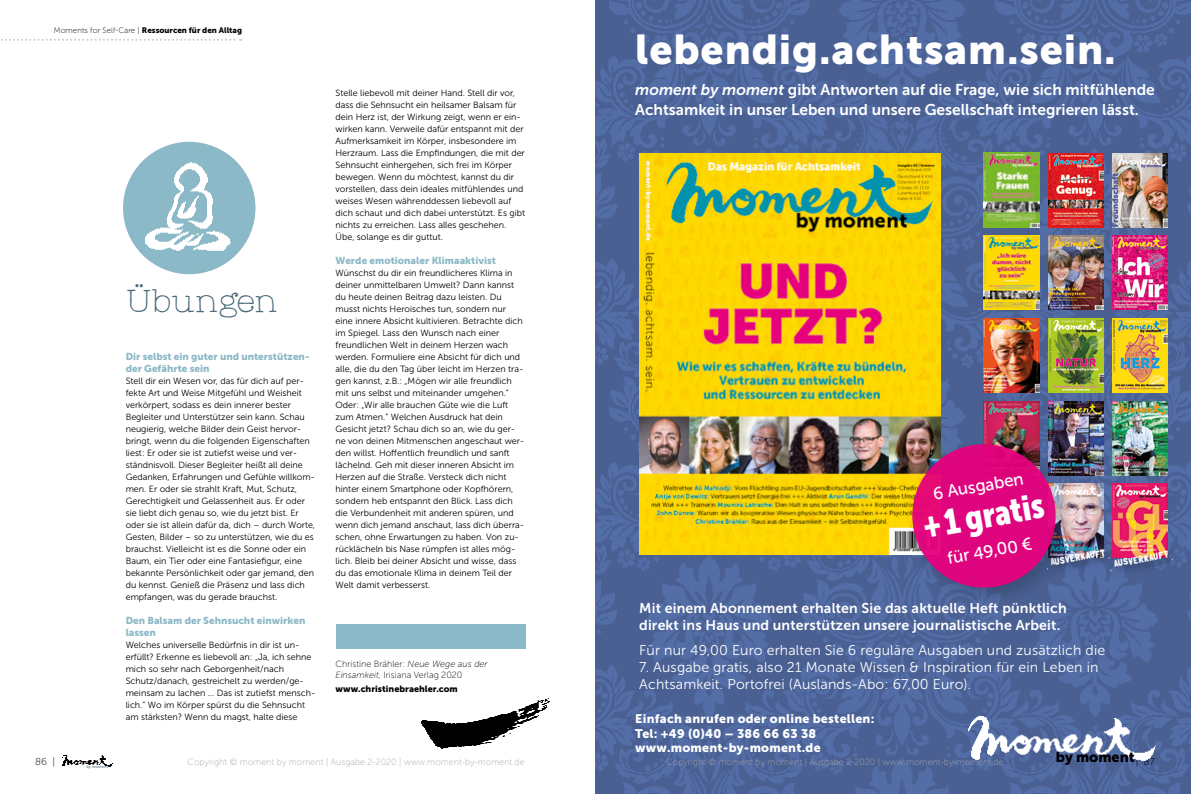
<style>
.page{position:relative;width:1191px;height:794px;background:#fff}
.page>*{position:absolute;margin:0;border:0;box-sizing:border-box;transform-origin:0 0}
.t1{font:41.3px "Museo Sans 900";letter-spacing:.02em;color:#fff}
.t2{font:35.2px "Museo Sans Cond 900";color:#fff}
.t3{font:300 32px "Catalina Typewriter";color:#486977}
.t4{font:17.2px "Museo Sans 500";color:#fff}
.t5{font:15.5px/20.5px "Museo Sans 700";color:#fff}
.t6{font:14.4px "Museo Sans 900";color:#000}
.t7{font:14.1px/17px "Museo Sans 300";letter-spacing:.01em;color:#fff}
.t8{font:14.1px/17px "Museo Sans 700";letter-spacing:.01em;color:#fff}
.t9{font:13.9px "Folk solid";color:#fff}
.t10{font:12.4px/14.9px "Museo Sans 900";letter-spacing:.02em;color:#fff}
.t11{font:10px/12px "Museo Sans 900";color:#8cb9c7}
.t12{font:10px "Museo Sans 100";color:#000}
.t13{font:9px/12px "Museo Sans 300";color:#000}
.t14{font:9px "Museo Sans 100";letter-spacing:.01em;color:#a8a8a7}
.t15{font:9px/11px "Museo Sans 100";color:#000}
.t16{font:9px "Museo Sans 900";color:#000}
.t17{font:8px "Museo Sans 900";color:#000}
.t18{font:4px "Museo Sans 900";color:#94a5af}
.s1{font-family:"Museo Sans 100"}
.s2{font-style:italic}
</style>
<div class="page">
<img style="left:421px;top:698px;width:129px;height:51px">
<div style="left:335px;top:624px;width:190px;height:24px;background:#8cb9c7"></div>
<img style="left:123px;top:142px;width:132px;height:132px;border-radius:66px">
<img style="left:62px;top:755px;width:51px;height:12px">
<svg style="left:1px;top:39px;width:240px;height:2px"></svg>
<img style="left:595px;top:0;width:596px;height:794px">
<img style="left:1112px;top:401px;width:55px;height:74px">
<img style="left:1112px;top:484px;width:55px;height:59px">
<img style="left:1048px;top:401px;width:55px;height:74px">
<img style="left:1076px;top:484px;width:27px;height:57px">
<img style="left:984px;top:401px;width:55px;height:37px">
<img style="left:1112px;top:318px;width:55px;height:74px">
<img style="left:1048px;top:318px;width:55px;height:74px">
<img style="left:984px;top:236px;width:55px;height:74px">
<img style="left:1048px;top:236px;width:55px;height:74px">
<img style="left:1112px;top:236px;width:55px;height:74px">
<img style="left:984px;top:318px;width:55px;height:74px">
<img style="left:962px;top:713px;width:197px;height:51px">
<img style="left:639px;top:153px;width:301px;height:401px">
<img style="left:983px;top:153px;width:56px;height:74px">
<img style="left:1048px;top:153px;width:55px;height:74px">
<div style="left:1106px;top:545px;width:78px;height:37px;background:#000;opacity:.3"></div>
<img style="left:1121px;top:543px;width:55px;height:32px">
<img style="left:1112px;top:153px;width:55px;height:74px">
<div style="left:1043px;top:543px;width:78px;height:37px;background:#000;opacity:.3"></div>
<img style="left:1076px;top:541px;width:37px;height:32px">
<div style="left:905px;top:438px;width:171px;height:171px;background:#000;opacity:.2"></div>
<div style="left:912px;top:444px;width:143px;height:143px;background:#de057e;border-radius:50%"></div>
<p class="t17" style="left:54px;top:26px;width:190px"><span class="s1">Moments for Self-Care |</span> Ressourcen für den Alltag</p>
<h1 class="t1" style="left:635px;top:26px;width:482px">lebendig.achtsam.sein.</h1>
<h3 class="t5" style="left:635px;top:79px;width:521px"><span class="s2">moment by moment</span> gibt Antworten auf die Frage, wie sich mitfühlende<br>Achtsamkeit in unser Leben und unsere Gesellschaft integrieren lässt.</h3>
<p class="t13" style="left:335px;top:87px;width:191px">Stelle liebevoll mit deiner Hand. Stell dir vor, dass die Sehnsucht ein heilsamer Balsam für dein Herz ist, der Wirkung zeigt, wenn er ein&shy;wirken kann. Verweile dafür entspannt mit der Aufmerksamkeit im Körper, insbesondere im Herzraum. Lass die Empfindungen, die mit der Sehnsucht einhergehen, sich frei im Körper bewegen. Wenn du möchtest, kannst du dir vorstellen, dass dein ideales mitfühlendes und weises Wesen währenddessen liebevoll auf dich schaut und dich dabei unterstützt. Es gibt nichts zu erreichen. Lass alles geschehen.<br>Übe, solange es dir guttut.</p>
<p class="t11" style="left:335px;top:254px;width:162px">Werde emotionaler Klimaaktivist</p>
<p class="t13" style="left:335px;top:267px;width:190px">Wünschst du dir ein freundlicheres Klima in deiner unmittelbaren Umwelt? Dann kannst du heute deinen Beitrag dazu leisten. Du musst nichts Heroisches tun, sondern nur eine innere Absicht kultivieren. Betrachte dich im Spiegel. Lass den Wunsch nach einer freundlichen Welt in deinem Herzen wach werden. Formuliere eine Absicht für dich und alle, die du den Tag über leicht im Herzen tra&shy;gen kannst, z.B.: „Mögen wir alle freundlich mit uns selbst und miteinander umgehen.“ Oder: „Wir alle brauchen Güte wie die Luft zum Atmen.“ Welchen Ausdruck hat dein Gesicht jetzt? Schau dich so an, wie du ger&shy;ne von deinen Mitmenschen angeschaut wer&shy;den willst. Hoffentlich freundlich und sanft lächelnd. Geh mit dieser inneren Absicht im Herzen auf die Straße. Versteck dich nicht hinter einem Smartphone oder Kopfhörern, sondern heb entspannt den Blick. Lass dich die Verbundenheit mit anderen spüren, und wenn dich jemand anschaut, lass dich überra&shy;schen, ohne Erwartungen zu haben. Von zu&shy;rücklächeln bis Nase rümpfen ist alles mög&shy;lich. Bleib bei deiner Absicht und wisse, dass du das emotionale Klima in deinem Teil der Welt damit verbesserst.</p>
<h3 class="t3" style="left:126px;top:282px;width:153px">Übungen</h3>
<p class="t11" style="left:126px;top:350px;width:185px">Dir selbst ein guter und unterstützen&shy;der Gefährte sein</p>
<p class="t13" style="left:126px;top:375px;width:191px">Stell dir ein Wesen vor, das für dich auf per&shy;fekte Art und Weise Mitgefühl und Weisheit verkörpert, sodass es dein innerer bester Begleiter und Unterstützer sein kann. Schau neugierig, welche Bilder dein Geist hervor&shy;bringt, wenn du die folgenden Eigenschaften liest: Er oder sie ist zutiefst weise und ver&shy;ständnisvoll. Dieser Begleiter heißt all deine Gedanken, Erfahrungen und Gefühle willkom&shy;men. Er oder sie strahlt Kraft, Mut, Schutz, Gerechtigkeit und Gelassenheit aus. Er oder sie liebt dich genau so, wie du jetzt bist. Er oder sie ist allein dafür da, dich – durch Worte, Gesten, Bilder – so zu unterstützen, wie du es brauchst. Vielleicht ist es die Sonne oder ein Baum, ein Tier oder eine Fantasiefigur, eine bekannte Persönlichkeit oder gar jemand, den du kennst. Genieß die Präsenz und lass dich empfangen, was du gerade brauchst.</p>
<p class="t11" style="left:126px;top:614px;width:181px">Den Balsam der Sehnsucht einwirken lassen</p>
<p class="t13" style="left:126px;top:639px;width:191px">Welches universelle Bedürfnis in dir ist un&shy;erfüllt? Erkenne es liebevoll an: „Ja, ich sehne mich so sehr nach Geborgenheit/nach Schutz/danach, gestreichelt zu werden/ge&shy;meinsam zu lachen … Das ist zutiefst mensch&shy;lich.“ Wo im Körper spürst du die Sehnsucht am stärksten? Wenn du magst, halte diese</p>
<h3 class="t4" style="left:931px;top:484px;width:93px;rotate:-10deg">6 Ausgaben</h3>
<h2 class="t2" style="left:920px;top:506px;width:124px;rotate:-10deg">+ 1 gratis</h2>
<h3 class="t4" style="left:946px;top:549px;width:87px;rotate:-10deg">für 49,00 €</h3>
<h3 class="t9" style="left:1049px;top:552px;width:57px;rotate:-10deg">ausverkauft</h3>
<h3 class="t9" style="left:1112px;top:554px;width:57px;rotate:-10deg">ausverkauft</h3>
<h3 class="t8" style="left:639px;top:599px;width:429px">Mit einem Abonnement erhalten Sie das aktuelle Heft pünktlich direkt ins Haus und unterstützen unsere journalistische Arbeit.</h3>
<h3 class="t7" style="left:639px;top:642px;width:467px">Für nur 49,00 Euro erhalten Sie 6 reguläre Ausgaben und zusätzlich die</h3>
<h3 class="t7" style="left:639px;top:659px;width:461px">7. Ausgabe gratis, also 21 Monate Wissen &amp; Inspiration für ein Leben in<br>Achtsamkeit. Portofrei (Auslands-Abo: 67,00 Euro).</h3>
<h3 class="t10" style="left:635px;top:711px;width:241px">Einfach anrufen oder online bestellen:<br>Tel: +49 (0)40 – 386 66 63 38 www.moment-by-moment.de</h3>
<p class="t15" style="left:335px;top:658px;width:154px">Christine Brähler: <span class="s2">Neue Wege aus der<br>Einsamkeit,</span> Irisiana Verlag 2020</p>
<p class="t16" style="left:335px;top:683px;width:124px">www.christinebraehler.com</p>
<h3 class="t6" style="left:1055px;top:749px;width:80px">by moment</h3>
<p class="t12" style="left:35px;top:756px;width:22px">86 |</p>
<p class="t12" style="left:1135px;top:756px;width:21px">| 87</p>
<p class="t14" style="left:188px;top:757px;width:338px">Copyright © moment by moment | Ausgabe 2-2020 | www.moment-by-moment.de</p>
<p class="t14" style="left:666px;top:757px;width:338px">Copyright © moment by moment | Ausgabe 2-2020 | www.moment-by-moment.de</p>
<p class="t18" style="left:86px;top:764px;width:24px">by moment</p>
</div>
